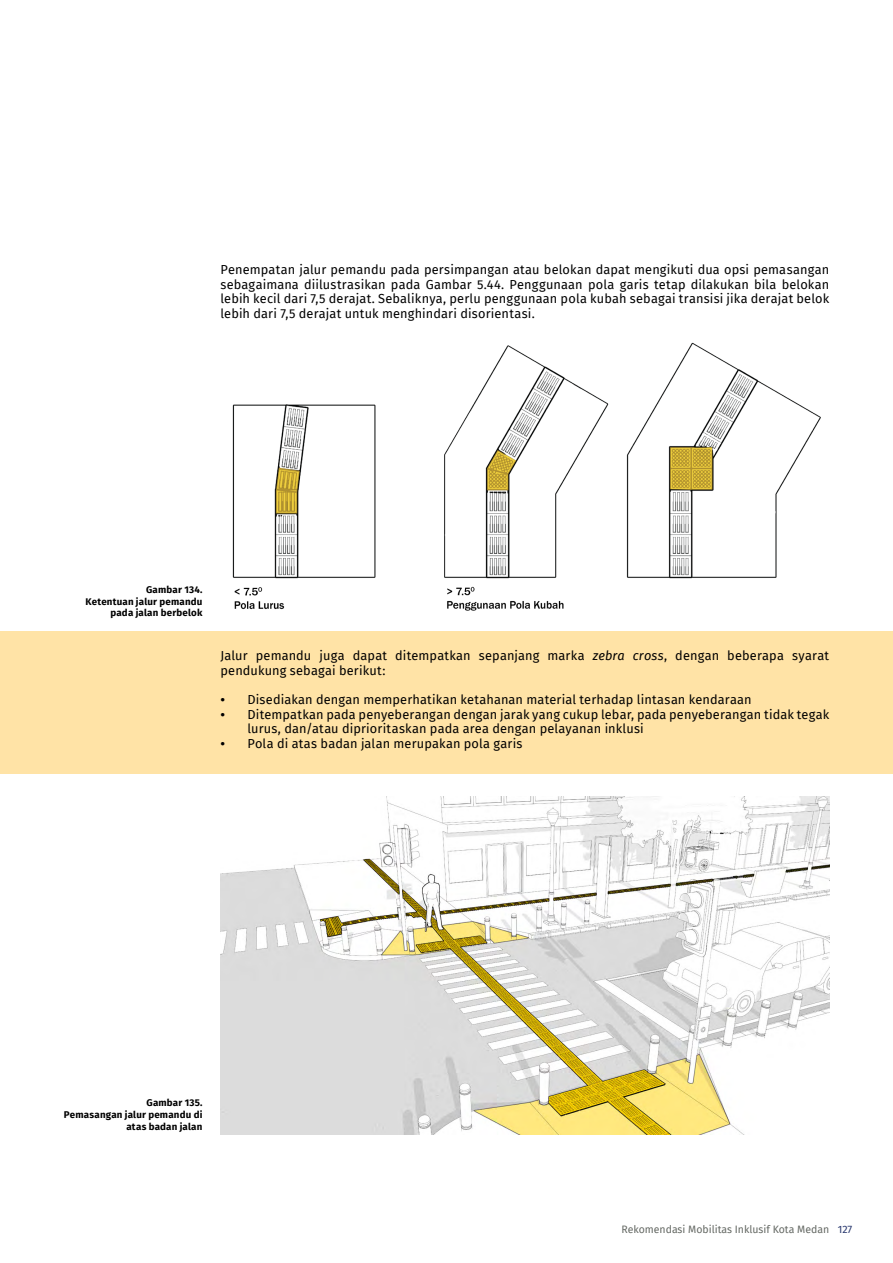
<style>
.page{position:relative;width:893px;height:1263px;background:#fff}
.page>*{position:absolute;margin:0;border:0;box-sizing:border-box;transform-origin:0 0}
.t1{font:12.75px/14.7px "Fira Sans";letter-spacing:.01em;color:#000}
.t2{font:10.5px "Fira Sans";color:#656964}
.t3{font:700 9.75px/11.7px "Fira Sans";letter-spacing:.02em;color:#000;text-align:right}
.s1{font-style:italic}
.s2{font-family:"Myriad Pro";font-size:16.5px}
.s3{color:#29386e}
</style>
<div class="page">
<div style="left:0;top:631px;width:893px;height:143px;background:#ffe3a6"></div>
<img style="left:232px;top:342px;width:589px;height:269px">
<img style="left:220px;top:796px;width:609px;height:338px">
<p class="t1" style="left:220px;top:262px;width:610px;text-align:justify">Penempatan jalur pemandu pada persimpangan atau belokan dapat mengikuti dua opsi pemasangan sebagaimana diilustrasikan pada Gambar 5.44. Penggunaan pola garis tetap dilakukan bila belokan lebih kecil dari 7,5 derajat. Sebaliknya, perlu penggunaan pola kubah sebagai transisi jika derajat belok lebih dari 7,5 derajat untuk menghindari disorientasi.</p>
<p class="t3" style="left:86px;top:583px;width:118px">Gambar 134.<br>Ketentuan jalur pemandu pada jalan berbelok</p>
<p class="t1" style="left:220px;top:648px;width:610px">Jalur pemandu juga dapat ditempatkan sepanjang marka <span class="s1">zebra cross</span>, dengan beberapa syarat pendukung sebagai berikut:</p>
<p class="t1" style="left:220px;top:692px;width:533px"><span class="s2">•</span> Disediakan dengan memperhatikan ketahanan material terhadap lintasan kendaraan</p>
<p class="t1" style="left:247px;top:706px;width:583px;text-indent:-27px"><span class="s2">•</span> Ditempatkan pada penyeberangan dengan jarak yang cukup lebar, pada penyeberangan tidak tegak lurus, dan/atau diprioritaskan pada area dengan pelayanan inklusi</p>
<p class="t1" style="left:220px;top:736px;width:304px"><span class="s2">•</span> Pola di atas badan jalan merupakan pola garis</p>
<p class="t3" style="left:64px;top:1096px;width:140px">Gambar 135.<br>Pemasangan jalur pemandu di atas badan jalan</p>
<p class="t2" style="left:621px;top:1221px;width:232px">Rekomendasi Mobilitas Inklusif Kota Medan <span class="s3">127</span></p>
</div>
